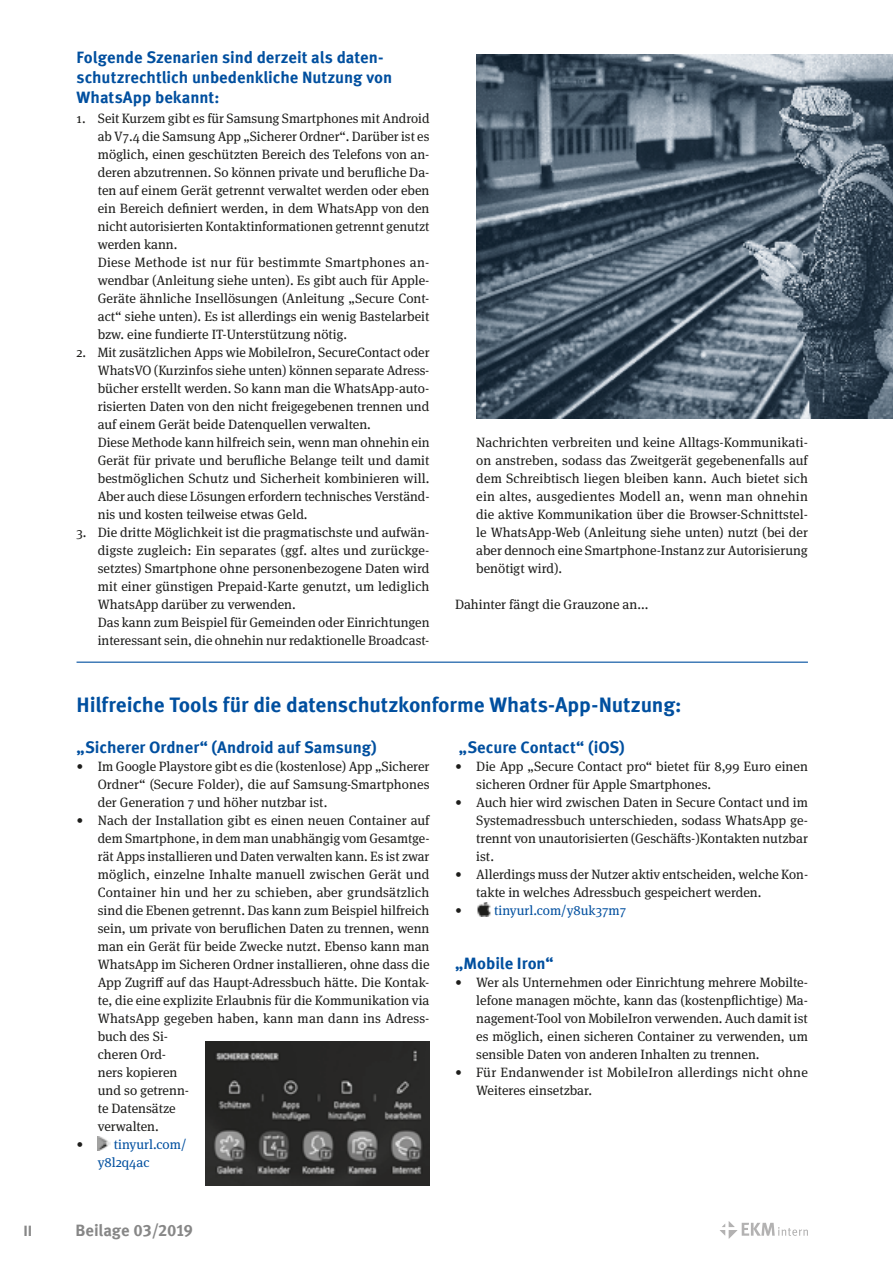
<style>
.page{position:relative;width:893px;height:1263px;background:#fff}
.page>*{position:absolute;margin:0;border:0;box-sizing:border-box;transform-origin:0 0}
.t1{font:700 21px "Meta Offc";letter-spacing:-.005em;color:#004f9f}
.t2{font:700 16.5px/19.8px "Meta Offc";color:#004f9f}
.t3{font:700 16.5px "Meta Offc";letter-spacing:-.01em;color:#878787}
.t4{font:700 15px "Meta Offc";color:#878787}
.t5{font:13.5px/18px "Meta Serif OT";color:#1d1d1b}
.t6{font:13.5px/18px "Meta Serif OT";letter-spacing:.02em;color:#1d1d1b}
.t7{font:13.5px/18px "Meta Serif OT";color:#004f9f}
.s1{color:#1d1d1b}
</style>
<div class="page">
<svg style="left:720px;top:1221px;width:88px;height:18px"></svg>
<hr style="left:77px;top:662px;width:731px;height:1px;background:#004f9f">
<img style="left:98px;top:1137px;width:13px;height:14px">
<img style="left:477px;top:902px;width:14px;height:15px">
<img style="left:206px;top:1041px;width:223px;height:144px">
<img style="left:476px;top:54px;width:417px;height:364px">
<p class="t2" style="left:77px;top:48px;width:317px">Folgende Szenarien sind derzeit als daten&shy;schutzrechtlich unbedenkliche Nutzung von<br>WhatsApp bekannt:</p>
<p class="t5" style="left:98px;top:109px;width:333px;text-indent:-21px">1. Seit Kurzem gibt es für Samsung Smartphones mit Android ab V7.4 die Samsung App „Sicherer Ordner“. Darüber ist es möglich, einen geschützten Bereich des Telefons von an&shy;deren abzutrennen. So können private und berufliche Da&shy;ten auf einem Gerät getrennt verwaltet werden oder eben ein Bereich definiert werden, in dem WhatsApp von den nicht autorisierten Kontaktinformationen getrennt genutzt werden kann.<br>Diese Methode ist nur für bestimmte Smartphones an&shy;wendbar (Anleitung siehe unten). Es gibt auch für Apple-Geräte ähnliche Insellösungen (Anleitung „Secure Cont&shy;act“ siehe unten). Es ist allerdings ein wenig Bastelarbeit bzw. eine fundierte IT-Unterstützung nötig.</p>
<p class="t5" style="left:98px;top:343px;width:333px;text-indent:-21px">2. Mit zusätzlichen Apps wie MobileIron, SecureContact oder WhatsVO (Kurzinfos siehe unten) können separate Adress&shy;bücher erstellt werden. So kann man die WhatsApp-auto&shy;risierten Daten von den nicht freigegebenen trennen und auf einem Gerät beide Datenquellen verwalten.<br>Diese Methode kann hilfreich sein, wenn man ohnehin ein Gerät für private und berufliche Belange teilt und damit bestmöglichen Schutz und Sicherheit kombinieren will.<br>Aber auch diese Lösungen erfordern technisches Verständ&shy;nis und kosten teilweise etwas Geld.</p>
<p class="t5" style="left:98px;top:523px;width:333px;text-indent:-21px">3. Die dritte Möglichkeit ist die pragmatischste und aufwän&shy;digste zugleich: Ein separates (ggf. altes und zurückge&shy;setztes) Smartphone ohne personenbezogene Daten wird mit einer günstigen Prepaid-Karte genutzt, um lediglich WhatsApp darüber zu verwenden.<br>Das kann zum Beispiel für Gemeinden oder Einrichtungen interessant sein, die ohnehin nur redaktionelle Broadcast-</p>
<p class="t5" style="left:476px;top:433px;width:333px;text-align:justify">Nachrichten verbreiten und keine Alltags-Kommunikati&shy;on anstreben, sodass das Zweitgerät gegebenenfalls auf dem Schreibtisch liegen bleiben kann. Auch bietet sich ein altes, ausgedientes Modell an, wenn man ohnehin die aktive Kommunikation über die Browser-Schnittstel&shy;le WhatsApp-Web (Anleitung siehe unten) nutzt (bei der aber dennoch eine Smartphone-Instanz zur Autorisierung benötigt wird).</p>
<p class="t5" style="left:455px;top:595px;width:195px">Dahinter fängt die Grauzone an...</p>
<h1 class="t1" style="left:77px;top:692px;width:607px">Hilfreiche Tools für die datenschutzkonforme Whats-App-Nutzung:</h1>
<p class="t2" style="left:77px;top:738px;width:302px">„Sicherer Ordner“ (Android auf Samsung)</p>
<p class="t5" style="left:98px;top:757px;width:333px;text-align:justify;text-indent:-21px">• Im Google Playstore gibt es die (kostenlose) App „Sicherer Ordner“ (Secure Folder), die auf Samsung-Smartphones der Generation 7 und höher nutzbar ist.</p>
<p class="t5" style="left:98px;top:811px;width:333px;text-indent:-21px">• Nach der Installation gibt es einen neuen Container auf dem Smartphone, in dem man unabhängig vom Gesamtge&shy;rät Apps installieren und Daten verwalten kann. Es ist zwar möglich, einzelne Inhalte manuell zwischen Gerät und Container hin und her zu schieben, aber grundsätzlich sind die Ebenen getrennt. Das kann zum Beispiel hilfreich sein, um private von beruflichen Daten zu trennen, wenn man ein Gerät für beide Zwecke nutzt. Ebenso kann man WhatsApp im Sicheren Ordner installieren, ohne dass die App Zugriff auf das Haupt-Adressbuch hätte. Die Kontak&shy;te, die eine explizite Erlaubnis für die Kommunikation via WhatsApp gegeben haben, kann man dann ins Adress&shy;buch des Si-<br>cheren Ord-<br>ners kopieren<br>und so getrenn-<br>te Datensätze<br>verwalten.</p>
<p class="t7" style="left:98px;top:1135px;width:90px;text-indent:-21px"><span class="s1">•</span> tinyurl.com/ y8l2q4ac</p>
<p class="t2" style="left:459px;top:738px;width:168px">„Secure Contact“ (iOS)</p>
<p class="t5" style="left:476px;top:757px;width:333px;text-indent:-21px">• Die App „Secure Contact pro“ bietet für 8,99 Euro einen sicheren Ordner für Apple Smartphones.</p>
<p class="t5" style="left:476px;top:793px;width:333px;text-align:justify;text-indent:-21px">• Auch hier wird zwischen Daten in Secure Contact und im Systemadressbuch unterschieden, sodass WhatsApp ge&shy;trennt von unautorisierten (Geschäfts-)Kontakten nutzbar ist.</p>
<p class="t5" style="left:476px;top:865px;width:333px;text-indent:-21px">• Allerdings muss der Nutzer aktiv entscheiden, welche Kon&shy;takte in welches Adressbuch gespeichert werden.</p>
<p class="t7" style="left:455px;top:901px;width:173px"><span class="s1">•</span> tinyurl.com/y8uk37m7</p>
<p class="t2" style="left:455px;top:954px;width:100px">„Mobile Iron“</p>
<p class="t5" style="left:476px;top:973px;width:333px;text-align:justify;text-indent:-21px">• Wer als Unternehmen oder Einrichtung mehrere Mobilte&shy;lefone managen möchte, kann das (kostenpflichtige) Ma&shy;nagement-Tool von MobileIron verwenden. Auch damit ist es möglich, einen sicheren Container zu verwenden, um sensible Daten von anderen Inhalten zu trennen.</p>
<p class="t6" style="left:476px;top:1063px;width:333px;text-indent:-21px">• Für Endanwender ist MobileIron allerdings nicht ohne<br>Weiteres einsetzbar.</p>
<p class="t4" style="left:23px;top:1221px;width:10px">II</p>
<p class="t3" style="left:75px;top:1220px;width:119px">Beilage 03/2019</p>
</div>
